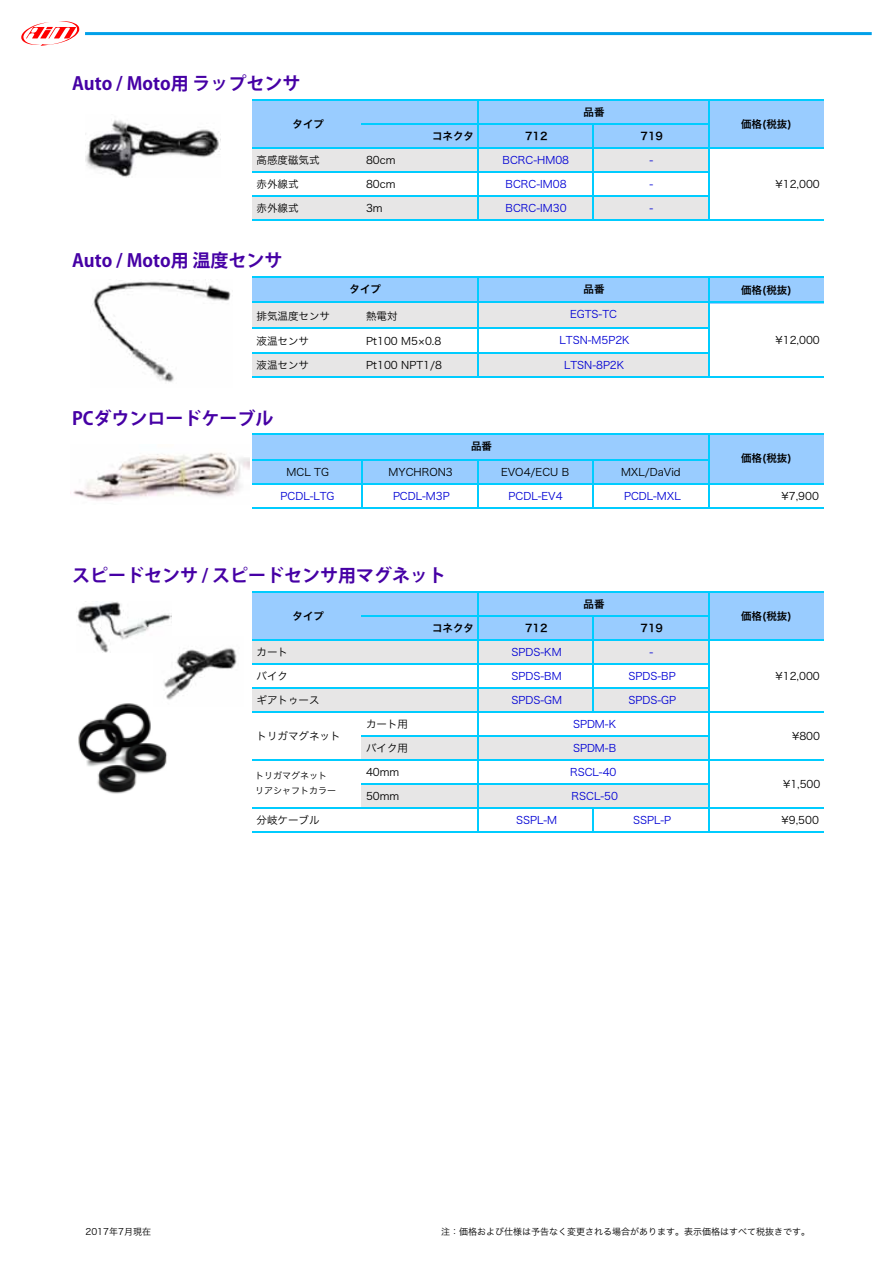
<style>
.page{position:relative;width:893px;height:1263px;background:#fff}
.page>*{position:absolute;margin:0;border:0;box-sizing:border-box;transform-origin:0 0}
.t1{font:700 18px "Koz Go Std";color:#4600a5}
.t2{font:10.5px "Hira Kaku Pro W3";color:#000}
.t3{font:10.5px "Hira Kaku Pro W3";color:#0000d4}
.t4{font:10.5px "Hira Kaku Pro W6";color:#000}
.t5{font:9px "Hira Kaku Pro N W3";color:#000}
.t6{font:9px/15px "Hira Kaku Pro W3";color:#000}
</style>
<div class="page">
<hr style="left:85px;top:32px;width:787px;height:3px;background:#00a0e9">
<svg style="left:21px;top:21px;width:58px;height:25px"></svg>
<div style="left:252px;top:99px;width:572px;height:49px;background:#9cf"></div>
<div style="left:252px;top:147px;width:458px;height:25px;background:#e7e6e6"></div>
<div style="left:252px;top:195px;width:458px;height:25px;background:#e7e6e6"></div>
<div style="left:252px;top:276px;width:572px;height:27px;background:#9cf"></div>
<div style="left:252px;top:302px;width:458px;height:26px;background:#e7e6e6"></div>
<div style="left:252px;top:352px;width:458px;height:26px;background:#e7e6e6"></div>
<div style="left:252px;top:434px;width:572px;height:50px;background:#9cf"></div>
<div style="left:252px;top:591px;width:572px;height:49px;background:#9cf"></div>
<div style="left:252px;top:639px;width:458px;height:25px;background:#e7e6e6"></div>
<div style="left:252px;top:687px;width:458px;height:25px;background:#e7e6e6"></div>
<div style="left:362px;top:735px;width:348px;height:25px;background:#e7e6e6"></div>
<div style="left:362px;top:783px;width:348px;height:25px;background:#e7e6e6"></div>
<hr style="left:477px;top:100px;width:1px;height:120px;background:#0cf">
<hr style="left:708px;top:100px;width:2px;height:120px;background:#0cf">
<hr style="left:708px;top:278px;width:2px;height:100px;background:#0cf">
<hr style="left:477px;top:278px;width:1px;height:100px;background:#0cf">
<hr style="left:592px;top:124px;width:2px;height:96px;background:#0cf">
<hr style="left:477px;top:461px;width:1px;height:48px;background:#0cf">
<hr style="left:708px;top:435px;width:2px;height:74px;background:#0cf">
<hr style="left:592px;top:461px;width:2px;height:48px;background:#0cf">
<hr style="left:592px;top:617px;width:2px;height:96px;background:#0cf">
<hr style="left:477px;top:593px;width:1px;height:240px;background:#0cf">
<hr style="left:708px;top:593px;width:2px;height:240px;background:#0cf">
<hr style="left:592px;top:809px;width:2px;height:24px;background:#0cf">
<hr style="left:362px;top:461px;width:1px;height:48px;background:#0cf">
<hr style="left:252px;top:99px;width:572px;height:1px;background:#0cf">
<hr style="left:362px;top:123px;width:348px;height:1px;background:#0cf">
<hr style="left:252px;top:147px;width:572px;height:1px;background:#0cf">
<hr style="left:252px;top:171px;width:458px;height:2px;background:#0cf">
<hr style="left:252px;top:195px;width:458px;height:2px;background:#0cf">
<hr style="left:252px;top:219px;width:572px;height:1px;background:#0cf">
<hr style="left:252px;top:276px;width:572px;height:2px;background:#0cf">
<hr style="left:252px;top:302px;width:572px;height:1px;background:#0cf">
<hr style="left:252px;top:327px;width:458px;height:1px;background:#0cf">
<hr style="left:252px;top:352px;width:458px;height:2px;background:#0cf">
<hr style="left:252px;top:376px;width:572px;height:2px;background:#0cf">
<hr style="left:252px;top:434px;width:572px;height:1px;background:#0cf">
<hr style="left:252px;top:459px;width:458px;height:1px;background:#0cf">
<hr style="left:252px;top:483px;width:572px;height:1px;background:#0cf">
<hr style="left:252px;top:507px;width:572px;height:2px;background:#0cf">
<hr style="left:252px;top:591px;width:572px;height:1px;background:#0cf">
<hr style="left:362px;top:615px;width:348px;height:2px;background:#0cf">
<hr style="left:252px;top:639px;width:572px;height:1px;background:#0cf">
<hr style="left:252px;top:663px;width:458px;height:1px;background:#0cf">
<hr style="left:252px;top:687px;width:458px;height:1px;background:#0cf">
<hr style="left:252px;top:711px;width:572px;height:2px;background:#0cf">
<hr style="left:362px;top:735px;width:348px;height:2px;background:#0cf">
<hr style="left:252px;top:759px;width:572px;height:1px;background:#0cf">
<hr style="left:362px;top:783px;width:348px;height:1px;background:#0cf">
<hr style="left:252px;top:807px;width:572px;height:1px;background:#0cf">
<hr style="left:252px;top:831px;width:572px;height:2px;background:#0cf">
<img style="left:78px;top:703px;width:89px;height:91px">
<img style="left:85px;top:120px;width:134px;height:57px">
<img style="left:92px;top:279px;width:139px;height:103px">
<img style="left:77px;top:602px;width:94px;height:50px">
<img style="left:153px;top:636px;width:84px;height:71px">
<img style="left:70px;top:452px;width:179px;height:49px">
<p class="t1" style="left:72px;top:72px;width:230px">Auto / Moto用 ラップセンサ</p>
<p class="t4" style="left:293px;top:114px;width:33px">タイプ</p>
<p class="t4" style="left:584px;top:102px;width:22px">品番</p>
<p class="t4" style="left:432px;top:126px;width:43px">コネクタ</p>
<p class="t4" style="left:525px;top:126px;width:24px">712</p>
<p class="t4" style="left:640px;top:126px;width:24px">719</p>
<p class="t2" style="left:257px;top:150px;width:64px">高感度磁気式</p>
<p class="t2" style="left:366px;top:150px;width:31px">80cm</p>
<p class="t3" style="left:503px;top:150px;width:68px">BCRC-HM08</p>
<p class="t3" style="left:650px;top:150px;width:5px">-</p>
<p class="t2" style="left:257px;top:174px;width:43px">赤外線式</p>
<p class="t2" style="left:366px;top:174px;width:31px">80cm</p>
<p class="t3" style="left:506px;top:174px;width:63px">BCRC-IM08</p>
<p class="t3" style="left:650px;top:174px;width:5px">-</p>
<p class="t2" style="left:257px;top:198px;width:43px">赤外線式</p>
<p class="t2" style="left:366px;top:198px;width:18px">3m</p>
<p class="t3" style="left:506px;top:198px;width:63px">BCRC-IM30</p>
<p class="t3" style="left:650px;top:198px;width:5px">-</p>
<p class="t1" style="left:72px;top:249px;width:212px">Auto / Moto用 温度センサ</p>
<p class="t4" style="left:741px;top:114px;width:52px">価格(税抜)</p>
<p class="t2" style="left:776px;top:174px;width:46px">¥12,000</p>
<p class="t4" style="left:350px;top:279px;width:33px">タイプ</p>
<p class="t4" style="left:584px;top:279px;width:22px">品番</p>
<p class="t3" style="left:570px;top:305px;width:49px">EGTS-TC</p>
<p class="t3" style="left:560px;top:330px;width:72px">LTSN-M5P2K</p>
<p class="t2" style="left:776px;top:330px;width:46px">¥12,000</p>
<p class="t3" style="left:564px;top:356px;width:62px">LTSN-8P2K</p>
<p class="t4" style="left:741px;top:281px;width:52px">価格(税抜)</p>
<p class="t2" style="left:256px;top:306px;width:75px">排気温度センサ</p>
<p class="t2" style="left:366px;top:306px;width:33px">熱電対</p>
<p class="t2" style="left:256px;top:332px;width:54px">液温センサ</p>
<p class="t2" style="left:366px;top:332px;width:77px">Pt100 M5×0.8</p>
<p class="t2" style="left:256px;top:356px;width:54px">液温センサ</p>
<p class="t2" style="left:366px;top:356px;width:77px">Pt100 NPT1/8</p>
<p class="t1" style="left:72px;top:406px;width:203px">PCダウンロードケーブル</p>
<p class="t4" style="left:471px;top:437px;width:22px">品番</p>
<p class="t4" style="left:741px;top:449px;width:52px">価格(税抜)</p>
<p class="t2" style="left:286px;top:462px;width:44px">MCL TG</p>
<p class="t2" style="left:388px;top:462px;width:66px">MYCHRON3</p>
<p class="t2" style="left:501px;top:462px;width:70px">EVO4/ECU B</p>
<p class="t2" style="left:621px;top:462px;width:61px">MXL/DaVid</p>
<p class="t3" style="left:280px;top:486px;width:55px">PCDL-LTG</p>
<p class="t3" style="left:393px;top:486px;width:58px">PCDL-M3P</p>
<p class="t3" style="left:508px;top:486px;width:56px">PCDL-EV4</p>
<p class="t3" style="left:624px;top:486px;width:58px">PCDL-MXL</p>
<p class="t2" style="left:781px;top:486px;width:39px">¥7,900</p>
<p class="t1" style="left:72px;top:564px;width:376px">スピードセンサ / スピードセンサ用マグネット</p>
<p class="t4" style="left:432px;top:618px;width:43px">コネクタ</p>
<p class="t4" style="left:525px;top:618px;width:24px">712</p>
<p class="t4" style="left:640px;top:618px;width:24px">719</p>
<p class="t2" style="left:257px;top:642px;width:33px">カート</p>
<p class="t3" style="left:512px;top:642px;width:52px">SPDS-KM</p>
<p class="t3" style="left:650px;top:642px;width:5px">-</p>
<p class="t2" style="left:257px;top:666px;width:33px">バイク</p>
<p class="t3" style="left:512px;top:666px;width:52px">SPDS-BM</p>
<p class="t3" style="left:629px;top:666px;width:49px">SPDS-BP</p>
<p class="t2" style="left:257px;top:690px;width:64px">ギアトゥース</p>
<p class="t3" style="left:512px;top:690px;width:52px">SPDS-GM</p>
<p class="t3" style="left:629px;top:690px;width:49px">SPDS-GP</p>
<p class="t2" style="left:366px;top:714px;width:43px">カート用</p>
<p class="t2" style="left:366px;top:738px;width:43px">バイク用</p>
<p class="t2" style="left:366px;top:762px;width:35px">40mm</p>
<p class="t2" style="left:366px;top:786px;width:35px">50mm</p>
<p class="t2" style="left:257px;top:810px;width:64px">分岐ケーブル</p>
<p class="t3" style="left:516px;top:810px;width:43px">SSPL-M</p>
<p class="t3" style="left:633px;top:810px;width:40px">SSPL-P</p>
<p class="t2" style="left:782px;top:810px;width:39px">¥9,500</p>
<p class="t4" style="left:584px;top:594px;width:22px">品番</p>
<p class="t4" style="left:741px;top:606px;width:52px">価格(税抜)</p>
<p class="t4" style="left:293px;top:606px;width:33px">タイプ</p>
<p class="t2" style="left:776px;top:666px;width:46px">¥12,000</p>
<p class="t3" style="left:573px;top:714px;width:45px">SPDM-K</p>
<p class="t2" style="left:257px;top:726px;width:85px">トリガマグネット</p>
<p class="t2" style="left:792px;top:726px;width:29px">¥800</p>
<p class="t3" style="left:573px;top:738px;width:45px">SPDM-B</p>
<p class="t6" style="left:255px;top:767px;width:82px">トリガマグネットリアシャフトカラー</p>
<p class="t3" style="left:570px;top:762px;width:48px">RSCL-40</p>
<p class="t2" style="left:783px;top:774px;width:39px">¥1,500</p>
<p class="t3" style="left:572px;top:786px;width:48px">RSCL-50</p>
<p class="t5" style="left:85px;top:1223px;width:67px">2017年7月現在</p>
<p class="t5" style="left:441px;top:1223px;width:370px">注：価格および仕様は予告なく変更される場合があります。表示価格はすべて税抜きです。</p>
</div>
